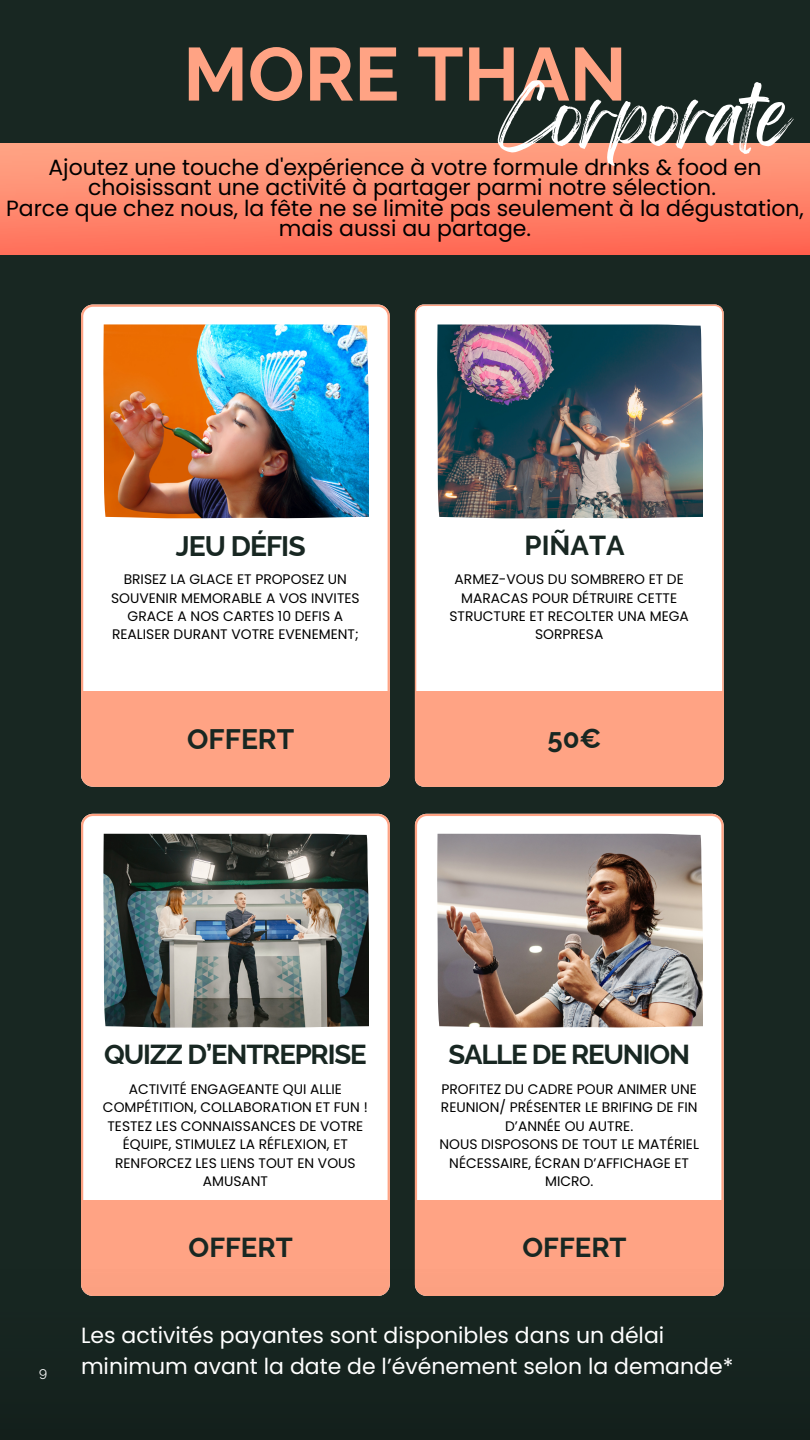
<style>
.page{position:relative;width:810px;height:1440px;background:#182722}
.page>*{position:absolute;margin:0;border:0;box-sizing:border-box;transform-origin:0 0}
.t1{font:700 74.8px "Raleway";color:#ffa384}
.t2{font:69.4px "Feeling Passionate";color:#fff}
.t3{font:700 28.3px "Raleway";letter-spacing:-.035em;color:#182722}
.t4{font:700 27.5px "Raleway";letter-spacing:-.045em;color:#182722}
.t5{font:22px/20.2px "Poppins";color:#000;text-align:center}
.t6{font:22px "Poppins";color:#fff}
.t7{font:13.8px/18.5px "Poppins";color:#000;text-align:center}
.t8{font:13.7px "Raleway";color:#fff}
</style>
<div class="page">
<div style="left:415px;top:305px;width:309px;height:387px;background:#fff"></div>
<div style="left:415px;top:748px;width:309px;height:39px;background:#ffa384"></div>
<div style="left:415px;top:692px;width:309px;height:56px;background:#ffa384"></div>
<img style="left:437px;top:324px;width:266px;height:194px">
<div style="left:81px;top:814px;width:309px;height:387px;background:#fff"></div>
<div style="left:81px;top:1218px;width:309px;height:78px;background:#ffa384;border-radius:16px"></div>
<div style="left:81px;top:1201px;width:309px;height:56px;background:#ffa384"></div>
<img style="left:103px;top:834px;width:266px;height:193px">
<div style="left:415px;top:814px;width:308px;height:387px;background:#fff"></div>
<div style="left:415px;top:1218px;width:309px;height:78px;background:#ffa384;border-radius:16px"></div>
<div style="left:415px;top:1201px;width:309px;height:56px;background:#ffa384"></div>
<img style="left:437px;top:834px;width:266px;height:193px">
<div style="left:81px;top:305px;width:309px;height:481px;background:#fff"></div>
<div style="left:81px;top:709px;width:309px;height:78px;background:#ffa384;border-radius:16px"></div>
<div style="left:81px;top:692px;width:309px;height:56px;background:#ffa384"></div>
<img style="left:103px;top:324px;width:266px;height:194px">
<img style="left:0;top:143px;width:810px;height:112px">
<p class="t1" style="left:183px;top:30px;width:445px">MORE THAN</p>
<p class="t2" style="left:498px;top:61px;width:293px">Corporate</p>
<p class="t5" style="left:48px;top:157px;width:715px">Ajoutez une touche d'expérience à votre formule drinks &amp; food en choisissant une activité à partager parmi notre sélection.</p>
<p class="t5" style="left:6px;top:198px;width:799px">Parce que chez nous, la fête ne se limite pas seulement à la dégustation, mais aussi au partage.</p>
<p class="t3" style="left:176px;top:529px;width:131px">JEU DÉFIS</p>
<p class="t4" style="left:525px;top:529px;width:101px">PIÑATA</p>
<p class="t7" style="left:111px;top:570px;width:250px">BRISEZ LA GLACE ET PROPOSEZ UN<br>SOUVENIR MEMORABLE A VOS INVITES<br>GRACE A NOS CARTES 10 DEFIS A<br>REALISER DURANT VOTRE EVENEMENT;</p>
<p class="t7" style="left:449px;top:570px;width:241px">ARMEZ-VOUS DU SOMBRERO ET DE<br>MARACAS POUR DÉTRUIRE CETTE<br>STRUCTURE ET RECOLTER UNA MEGA<br>SORPRESA</p>
<p class="t3" style="left:187px;top:723px;width:109px">OFFERT</p>
<p class="t4" style="left:548px;top:722px;width:56px">50€</p>
<p class="t4" style="left:104px;top:1038px;width:264px">QUIZZ D’ENTREPRISE</p>
<p class="t4" style="left:448px;top:1038px;width:243px">SALLE DE REUNION</p>
<p class="t7" style="left:103px;top:1080px;width:266px">ACTIVITÉ ENGAGEANTE QUI ALLIE<br>COMPÉTITION, COLLABORATION ET FUN !<br>TESTEZ LES CONNAISSANCES DE VOTRE<br>ÉQUIPE, STIMULEZ LA RÉFLEXION, ET<br>RENFORCEZ LES LIENS TOUT EN VOUS<br>AMUSANT</p>
<p class="t7" style="left:441px;top:1080px;width:258px">PROFITEZ DU CADRE POUR ANIMER UNE<br>REUNION/ PRÉSENTER LE BRIFING DE FIN<br>D’ANNÉE OU AUTRE.</p>
<p class="t7" style="left:439px;top:1135px;width:261px">NOUS DISPOSONS DE TOUT LE MATÉRIEL<br>NÉCESSAIRE, ÉCRAN D’AFFICHAGE ET<br>MICRO.</p>
<p class="t4" style="left:189px;top:1231px;width:106px">OFFERT</p>
<p class="t4" style="left:522px;top:1231px;width:106px">OFFERT</p>
<p class="t8" style="left:39px;top:1364px;width:10px">9</p>
<p class="t6" style="left:81px;top:1320px;width:585px">Les activités payantes sont disponibles dans un délai</p>
<p class="t6" style="left:81px;top:1351px;width:654px">minimum avant la date de l’événement selon la demande*</p>
</div>
